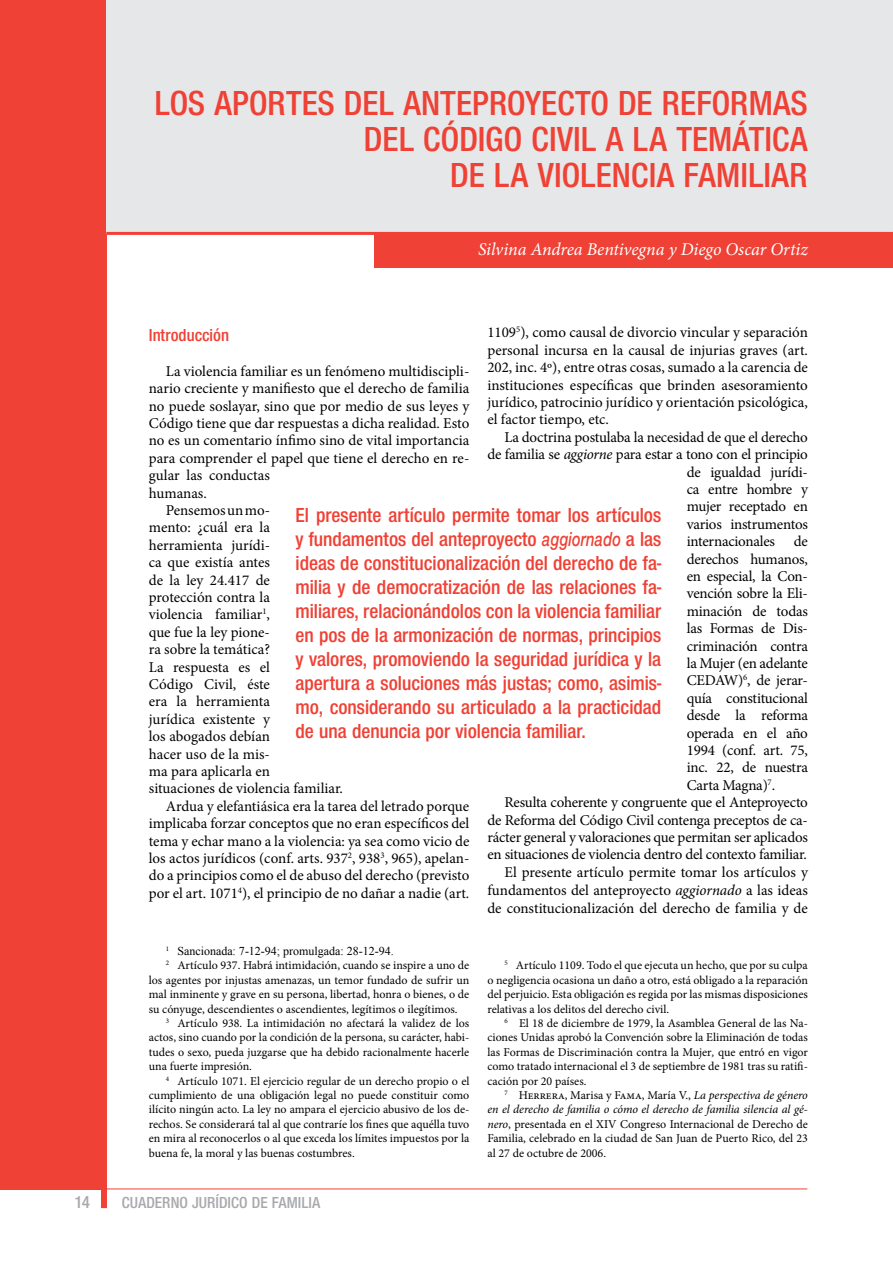
<style>
.page{position:relative;width:893px;height:1263px;background:#fff}
.page>*{position:absolute;margin:0;border:0;box-sizing:border-box;transform-origin:0 0}
.t1{font:600 condensed 36px/36px "Nimbus San Nov T";color:#ef4135;text-align:right}
.t2{font:600 condensed 21px/24px "Nimbus San Nov T";color:#ef4135;text-align:justify}
.t3{font:italic 18px "Minion Pro";letter-spacing:-.005em;color:#fff}
.t4{font:600 condensed 18px "Nimbus San Nov T";color:#ef4135}
.t5{font:600 condensed 18px "Nimbus San Nov T";color:#a7a9ac}
.t6{font:600 condensed 16.5px "Nimbus San Nov T";color:#a7a9ac}
.t7{font:15px/17.4px "Minion Pro";letter-spacing:-.005em;color:#000;text-align:justify}
.t8{font:12px/14.4px "Minion Pro";color:#000;text-align:justify}
.t9{font:12px "Times New Roman";color:#000}
.s1{font-style:italic}
.s2{font-style:italic;font-stretch:normal}
</style>
<div class="page">
<div style="left:101px;top:1189px;width:6px;height:19px;background:#ef4135"></div>
<hr style="left:75px;top:1188px;width:732px;height:1px;background:#ef4135">
<div style="left:0;top:0;width:107px;height:1189px;background:#ef4135"></div>
<div style="left:106px;top:0;width:787px;height:234px;background:#e6e7e8"></div>
<div style="left:375px;top:233px;width:518px;height:35px;background:#ef4135"></div>
<hr style="left:106px;top:232px;width:787px;height:3px;background:#ef4135">
<h1 class="t1" style="left:154px;top:84px;width:655px">LOS APORTES DEL ANTEPROYECTO DE REFORMAS<br>DEL CÓDIGO CIVIL A LA TEMÁTICA<br>DE LA VIOLENCIA FAMILIAR</h1>
<p class="t3" style="left:478px;top:237px;width:331px">Silvina Andrea Bentivegna y Diego Oscar Ortiz</p>
<p class="t7" style="left:487px;top:324px;width:322px">1109<sup>5</sup>), como causal de divorcio vincular y separación personal incursa en la causal de injurias graves (art.<br>202, inc. 4º), entre otras cosas, sumado a la carencia de instituciones específicas que brinden asesoramiento jurídico, patrocinio jurídico y orientación psicológica, el factor tiempo, etc.</p>
<p class="t7" style="left:504px;top:428px;width:305px">La doctrina postulaba la necesidad de que el derecho</p>
<p class="t7" style="left:487px;top:446px;width:322px">de familia se <span class="s1">aggiorne</span> para estar a tono con el principio</p>
<p class="t7" style="left:687px;top:463px;width:123px">de igualdad jurídi-</p>
<p class="t7" style="left:687px;top:481px;width:123px">ca entre hombre y</p>
<p class="t7" style="left:687px;top:498px;width:123px">mujer receptado en</p>
<p class="t7" style="left:687px;top:515px;width:123px">varios instrumentos</p>
<p class="t7" style="left:687px;top:533px;width:123px">internacionales de</p>
<p class="t7" style="left:687px;top:550px;width:123px">derechos humanos,</p>
<p class="t7" style="left:687px;top:568px;width:123px">en especial, la Con-</p>
<p class="t7" style="left:687px;top:585px;width:123px">vención sobre la Eli-</p>
<p class="t7" style="left:687px;top:602px;width:123px">minación de todas</p>
<p class="t7" style="left:687px;top:620px;width:123px">las Formas de Dis-</p>
<p class="t7" style="left:687px;top:637px;width:123px">criminación contra</p>
<p class="t7" style="left:687px;top:655px;width:123px">la Mujer (en adelante</p>
<p class="t7" style="left:687px;top:672px;width:123px">CEDAW)<sup>6</sup>, de jerar-</p>
<p class="t7" style="left:687px;top:689px;width:123px">quía constitucional</p>
<p class="t7" style="left:687px;top:707px;width:123px">desde la reforma</p>
<p class="t7" style="left:687px;top:724px;width:123px">operada en el año</p>
<p class="t7" style="left:687px;top:742px;width:123px">1994 (conf. art. 75,</p>
<p class="t7" style="left:687px;top:759px;width:123px">inc. 22, de nuestra</p>
<p class="t7" style="left:687px;top:776px;width:90px">Carta Magna)<sup>7</sup>.</p>
<p class="t7" style="left:504px;top:794px;width:305px">Resulta coherente y congruente que el Anteproyecto</p>
<p class="t7" style="left:487px;top:811px;width:322px">de Reforma del Código Civil contenga preceptos de ca-</p>
<p class="t7" style="left:487px;top:829px;width:322px">rácter general y valoraciones que permitan ser aplicados</p>
<p class="t7" style="left:487px;top:846px;width:321px">en situaciones de violencia dentro del contexto familiar.</p>
<p class="t7" style="left:504px;top:864px;width:305px">El presente artículo permite tomar los artículos y</p>
<p class="t7" style="left:487px;top:882px;width:322px">fundamentos del anteproyecto <span class="s1">aggiornado</span> a las ideas</p>
<p class="t7" style="left:487px;top:900px;width:322px">de constitucionalización del derecho de familia y de</p>
<p class="t4" style="left:149px;top:324px;width:82px">Introducción</p>
<p class="t7" style="left:166px;top:362px;width:305px">La violencia familiar es un fenómeno multidiscipli-</p>
<p class="t7" style="left:149px;top:380px;width:322px">nario creciente y manifiesto que el derecho de familia</p>
<p class="t7" style="left:149px;top:397px;width:322px">no puede soslayar, sino que por medio de sus leyes y</p>
<p class="t7" style="left:149px;top:415px;width:322px">Código tiene que dar respuestas a dicha realidad. Esto</p>
<p class="t7" style="left:149px;top:432px;width:322px">no es un comentario ínfimo sino de vital importancia</p>
<p class="t7" style="left:149px;top:449px;width:322px">para comprender el papel que tiene el derecho en re-</p>
<p class="t7" style="left:149px;top:467px;width:123px">gular las conductas</p>
<p class="t7" style="left:149px;top:484px;width:60px">humanas.</p>
<p class="t7" style="left:166px;top:502px;width:106px">Pensemos un mo-</p>
<p class="t7" style="left:149px;top:519px;width:123px">mento: ¿cuál era la</p>
<p class="t7" style="left:149px;top:536px;width:123px">herramienta jurídi-</p>
<p class="t7" style="left:149px;top:554px;width:123px">ca que existía antes</p>
<p class="t7" style="left:149px;top:571px;width:123px">de la ley 24.417 de</p>
<p class="t7" style="left:149px;top:589px;width:123px">protección contra la</p>
<p class="t7" style="left:149px;top:606px;width:123px">violencia familiar<sup>1</sup>,</p>
<p class="t7" style="left:149px;top:623px;width:123px">que fue la ley pione-</p>
<p class="t7" style="left:149px;top:641px;width:123px">ra sobre la temática?</p>
<p class="t7" style="left:149px;top:658px;width:123px">La respuesta es el</p>
<p class="t7" style="left:149px;top:676px;width:123px">Código Civil, éste</p>
<p class="t7" style="left:149px;top:693px;width:123px">era la herramienta</p>
<p class="t7" style="left:149px;top:710px;width:123px">jurídica existente y</p>
<p class="t7" style="left:149px;top:728px;width:123px">los abogados debían</p>
<p class="t7" style="left:149px;top:745px;width:123px">hacer uso de la mis-</p>
<p class="t7" style="left:149px;top:763px;width:123px">ma para aplicarla en</p>
<p class="t7" style="left:149px;top:780px;width:196px">situaciones de violencia familiar.</p>
<p class="t7" style="left:166px;top:797px;width:305px">Ardua y elefantiásica era la tarea del letrado porque</p>
<p class="t7" style="left:149px;top:815px;width:322px">implicaba forzar conceptos que no eran específicos del</p>
<p class="t7" style="left:149px;top:832px;width:322px">tema y echar mano a la violencia: ya sea como vicio de</p>
<p class="t7" style="left:149px;top:850px;width:322px">los actos jurídicos (conf. arts. 937<sup>2</sup>, 938<sup>3</sup>, 965), apelan-</p>
<p class="t7" style="left:149px;top:867px;width:322px">do a principios como el de abuso del derecho (previsto</p>
<p class="t7" style="left:149px;top:884px;width:322px">por el art. 1071<sup>4</sup>), el principio de no dañar a nadie (art.</p>
<p class="t2" style="left:296px;top:503px;width:367px">El presente artículo permite tomar los artículos y fundamentos del anteproyecto <span class="s2">aggiornado</span> a las ideas de constitucionalización del derecho de fa&shy;milia y de democratización de las relaciones fa&shy;miliares, relacionándolos con la violencia familiar en pos de la armonización de normas, principios y valores, promoviendo la seguridad jurídica y la apertura a soluciones más justas; como, asimis&shy;mo, considerando su articulado a la practicidad de una denuncia por violencia familiar.</p>
<p class="t9" style="left:166px;top:943px;width:230px"><sup>1</sup> Sancionada: 7-12-94; promulgada: 28-12-94.</p>
<p class="t8" style="left:166px;top:958px;width:305px"><sup>2</sup> Artículo 937. Habrá intimidación, cuando se inspire a uno de</p>
<p class="t8" style="left:149px;top:973px;width:322px">los agentes por injustas amenazas, un temor fundado de sufrir un</p>
<p class="t8" style="left:149px;top:987px;width:322px">mal inminente y grave en su persona, libertad, honra o bienes, o de</p>
<p class="t8" style="left:149px;top:1002px;width:310px">su cónyuge, descendientes o ascendientes, legítimos o ilegítimos.</p>
<p class="t8" style="left:166px;top:1016px;width:305px"><sup>3</sup> Artículo 938. La intimidación no afectará la validez de los</p>
<p class="t8" style="left:149px;top:1030px;width:322px">actos, sino cuando por la condición de la persona, su carácter, habi-</p>
<p class="t8" style="left:149px;top:1045px;width:322px">tudes o sexo, pueda juzgarse que ha debido racionalmente hacerle</p>
<p class="t8" style="left:149px;top:1059px;width:105px">una fuerte impresión.</p>
<p class="t8" style="left:166px;top:1074px;width:305px"><sup>4</sup> Artículo 1071. El ejercicio regular de un derecho propio o el</p>
<p class="t8" style="left:149px;top:1088px;width:322px">cumplimiento de una obligación legal no puede constituir como</p>
<p class="t8" style="left:149px;top:1102px;width:322px">ilícito ningún acto. La ley no ampara el ejercicio abusivo de los de-</p>
<p class="t8" style="left:149px;top:1117px;width:322px">rechos. Se considerará tal al que contraríe los fines que aquélla tuvo</p>
<p class="t8" style="left:149px;top:1131px;width:322px">en mira al reconocerlos o al que exceda los límites impuestos por la</p>
<p class="t8" style="left:149px;top:1146px;width:207px">buena fe, la moral y las buenas costumbres.</p>
<p class="t5" style="left:75px;top:1192px;width:17px">14</p>
<p class="t6" style="left:122px;top:1193px;width:200px">CUADERNO JURÍDICO DE FAMILIA</p>
<p class="t8" style="left:487px;top:958px;width:322px;text-indent:17px"><sup>5</sup> Artículo 1109. Todo el que ejecuta un hecho, que por su culpa o negligencia ocasiona un daño a otro, está obligado a la reparación del perjuicio. Esta obligación es regida por las mismas disposiciones relativas a los delitos del derecho civil.</p>
<p class="t8" style="left:487px;top:1016px;width:322px;text-indent:17px"><sup>6</sup> El 18 de diciembre de 1979, la Asamblea General de las Na&shy;ciones Unidas aprobó la Convención sobre la Eliminación de todas las Formas de Discriminación contra la Mujer<span class="s1">,</span> que entró en vigor como tratado internacional el 3 de septiembre de 1981 tras su ratifi&shy;cación por 20 países.</p>
<p class="t8" style="left:487px;top:1088px;width:322px;text-indent:17px"><sup>7</sup> Herrera, Marisa y Fama, María V., <span class="s1">La perspectiva de género en el derecho de familia o cómo el derecho de familia silencia al gé&shy;nero</span>, presentada en el XIV Congreso Internacional de Derecho de Familia, celebrado en la ciudad de San Juan de Puerto Rico, del 23 al 27 de octubre de 2006.</p>
</div>
